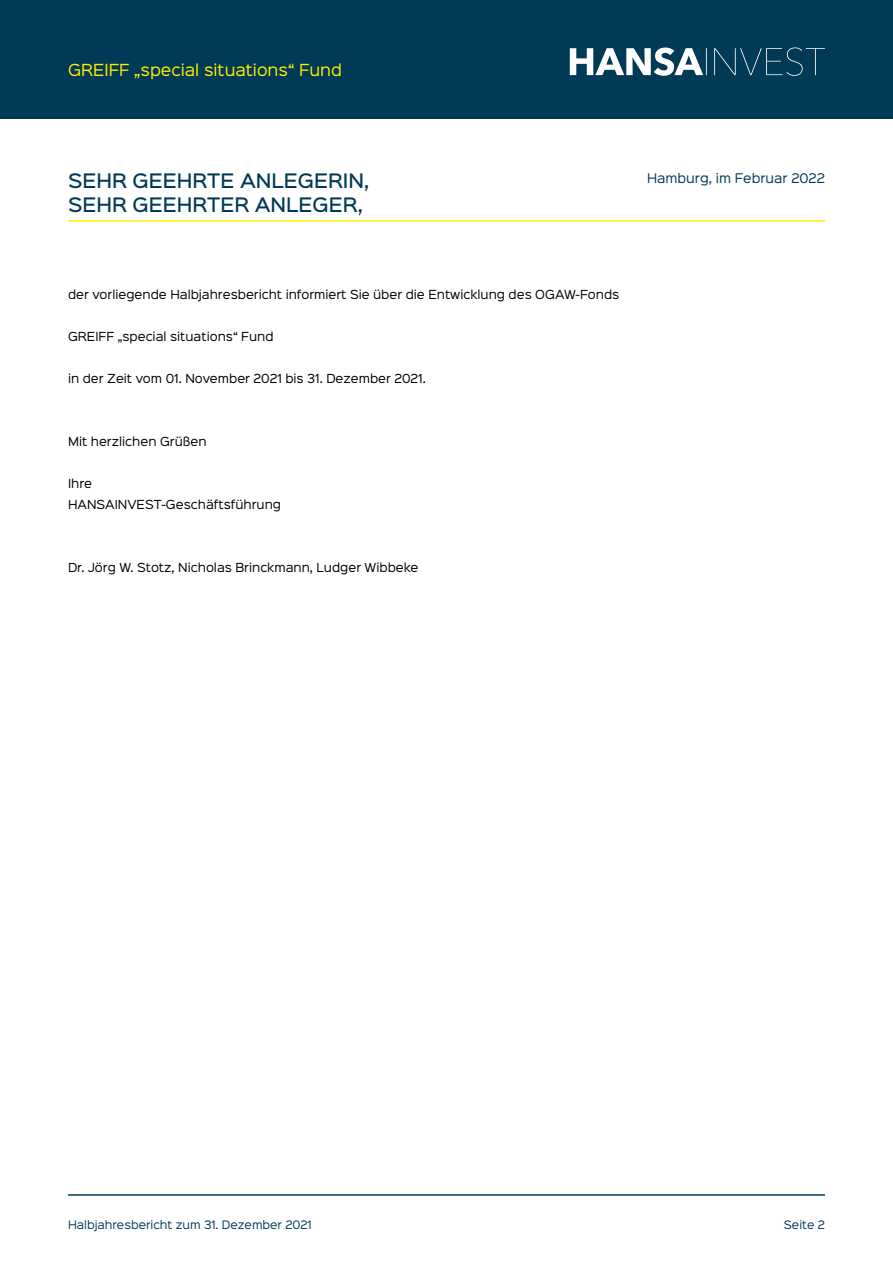
<style>
.page{position:relative;width:893px;height:1263px;background:#fff}
.page>*{position:absolute;margin:0;border:0;box-sizing:border-box;transform-origin:0 0}
.t1{font:500 18px/24px "Sinkin Sans 500";color:#003a56}
.t2{font:15px "Sinkin Sans 400";color:#ffed00}
.t3{font:12px "Sinkin Sans 400";color:#003a56}
.t4{font:11.25px/21px "Sinkin Sans 400";color:#000}
.t5{font:10.5px "Sinkin Sans 400";color:#003a56}
</style>
<div class="page">
<div style="left:0;top:0;width:893px;height:119px;background:#003a56"></div>
<svg style="left:570px;top:47px;width:255px;height:29px"></svg>
<hr style="left:68px;top:1194px;width:757px;height:2px;background:#003a56">
<hr style="left:68px;top:220px;width:757px;height:2px;background:#ffed00">
<h2 class="t2" style="left:68px;top:57px;width:276px">GREIFF „special situations“ Fund</h2>
<h1 class="t1" style="left:68px;top:167px;width:303px">SEHR GEEHRTE ANLEGERIN,<br>SEHR GEEHRTER ANLEGER,</h1>
<p class="t3" style="left:647px;top:168px;width:179px">Hamburg, im Februar 2022</p>
<p class="t4" style="left:68px;top:283px;width:553px">der vorliegende Halbjahresbericht informiert Sie über die Entwicklung des OGAW-Fonds</p>
<p class="t4" style="left:68px;top:325px;width:207px">GREIFF „special situations“ Fund</p>
<p class="t4" style="left:68px;top:367px;width:359px">in der Zeit vom 01. November 2021 bis 31. Dezember 2021.</p>
<p class="t4" style="left:68px;top:430px;width:140px">Mit herzlichen Grüßen</p>
<p class="t4" style="left:68px;top:472px;width:215px">Ihre<br>HANSAINVEST-Geschäftsführung</p>
<p class="t4" style="left:68px;top:556px;width:352px">Dr. Jörg W. Stotz, Nicholas Brinckmann, Ludger Wibbeke</p>
<p class="t5" style="left:68px;top:1216px;width:245px">Halbjahresbericht zum 31. Dezember 2021</p>
<p class="t5" style="left:784px;top:1216px;width:43px">Seite 2</p>
</div>
